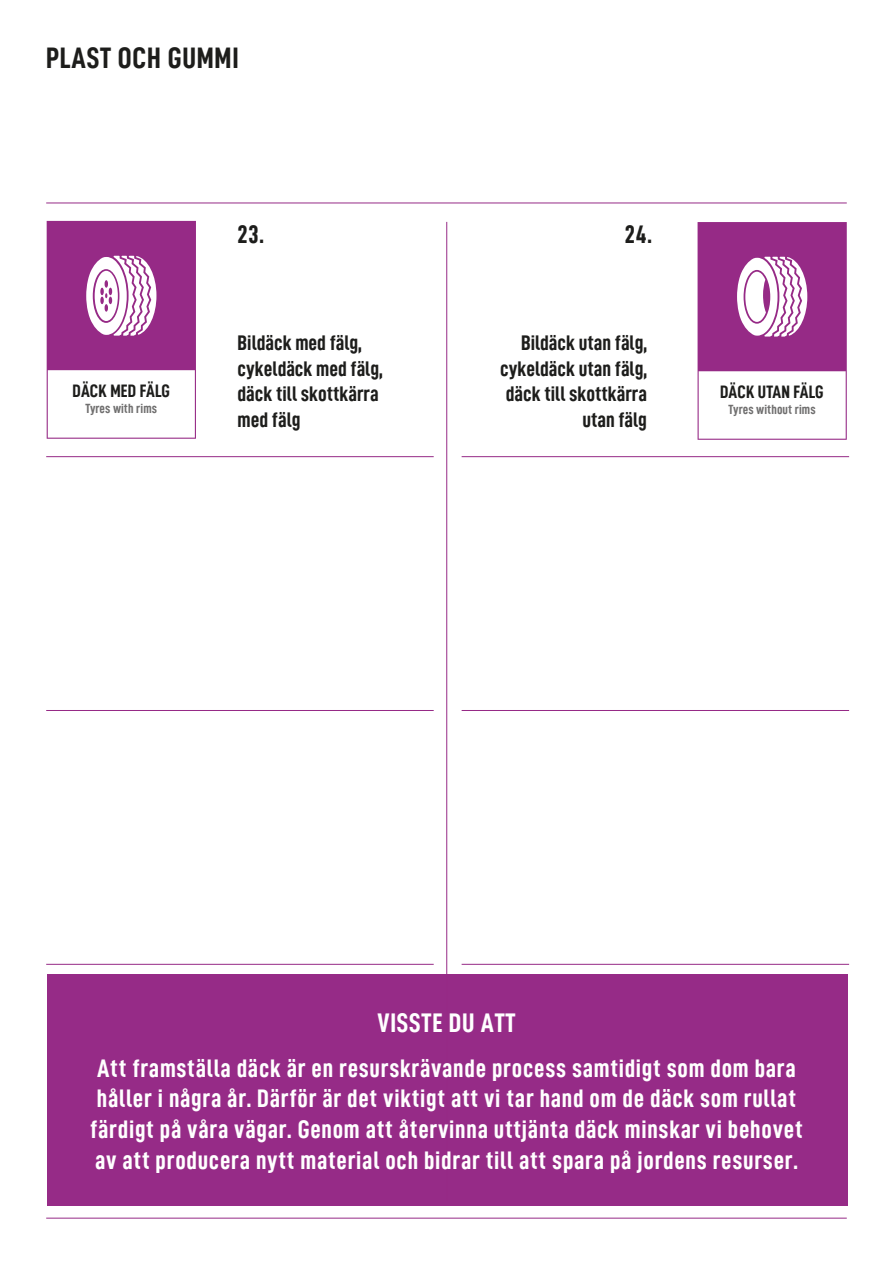
<style>
.page{position:relative;width:893px;height:1263px;background:#fff}
.page>*{position:absolute;margin:0;border:0;box-sizing:border-box;transform-origin:0 0}
.t1{font:29.7px "D DIN Condensed Bold";letter-spacing:.025em;color:#1d1d1b}
.t2{font:27px "D DIN Condensed Bold";letter-spacing:.03em;color:#fff}
.t3{font:25.5px/30.6px "D DIN Condensed Bold";letter-spacing:.03em;color:#fff}
.t4{font:25.5px "D DIN Condensed Bold";color:#1d1d1b}
.t5{font:21.3px/25.5px "D DIN Condensed Bold";color:#1d1d1b}
.t6{font:18.15px "D DIN Condensed Bold";letter-spacing:.01em;color:#1d1d1b}
.t7{font:13.35px "D DIN Condensed Bold";letter-spacing:.01em;color:#706f6f}
</style>
<div class="page">
<div style="left:47px;top:974px;width:801px;height:231px;background:#962b87"></div>
<hr style="left:46px;top:710px;width:388px;height:1px;background:#962a86">
<hr style="left:462px;top:710px;width:387px;height:1px;background:#962a86">
<hr style="left:46px;top:456px;width:388px;height:1px;background:#962a86">
<hr style="left:46px;top:203px;width:801px;height:1px;background:#962a86">
<hr style="left:46px;top:1218px;width:801px;height:1px;background:#962a86">
<hr style="left:462px;top:456px;width:387px;height:1px;background:#962a86">
<hr style="left:446px;top:222px;width:1px;height:978px;background:#962a86">
<hr style="left:46px;top:964px;width:388px;height:1px;background:#962a86">
<hr style="left:462px;top:964px;width:387px;height:1px;background:#962a86">
<svg style="left:47px;top:221px;width:149px;height:218px"></svg>
<svg style="left:698px;top:222px;width:149px;height:218px"></svg>
<p class="t1" style="left:46px;top:42px;width:194px">PLAST OCH GUMMI</p>
<p class="t4" style="left:238px;top:220px;width:28px">23.</p>
<p class="t4" style="left:625px;top:220px;width:28px">24.</p>
<p class="t5" style="left:238px;top:330px;width:147px">Bildäck med fälg, cykeldäck med fälg, däck till skottkärra med fälg</p>
<p class="t5" style="left:500px;top:330px;width:148px;text-align:right">Bildäck utan fälg, cykeldäck utan fälg, däck till skottkärra utan fälg</p>
<p class="t6" style="left:73px;top:381px;width:99px">DÄCK MED FÄLG</p>
<p class="t7" style="left:85px;top:401px;width:73px">Tyres with rims</p>
<p class="t7" style="left:729px;top:402px;width:88px">Tyres without rims</p>
<p class="t6" style="left:720px;top:382px;width:105px">DÄCK UTAN FÄLG</p>
<p class="t2" style="left:377px;top:1008px;width:140px">VISSTE DU ATT</p>
<p class="t3" style="left:90px;top:1052px;width:714px">Att framställa däck är en resurskrävande process samtidigt som dom bara håller i några år. Därför är det viktigt att vi tar hand om de däck som rullat färdigt på våra vägar. Genom att återvinna uttjänta däck minskar vi behovet av att producera nytt material och bidrar till att spara på jordens resurser.</p>
</div>
